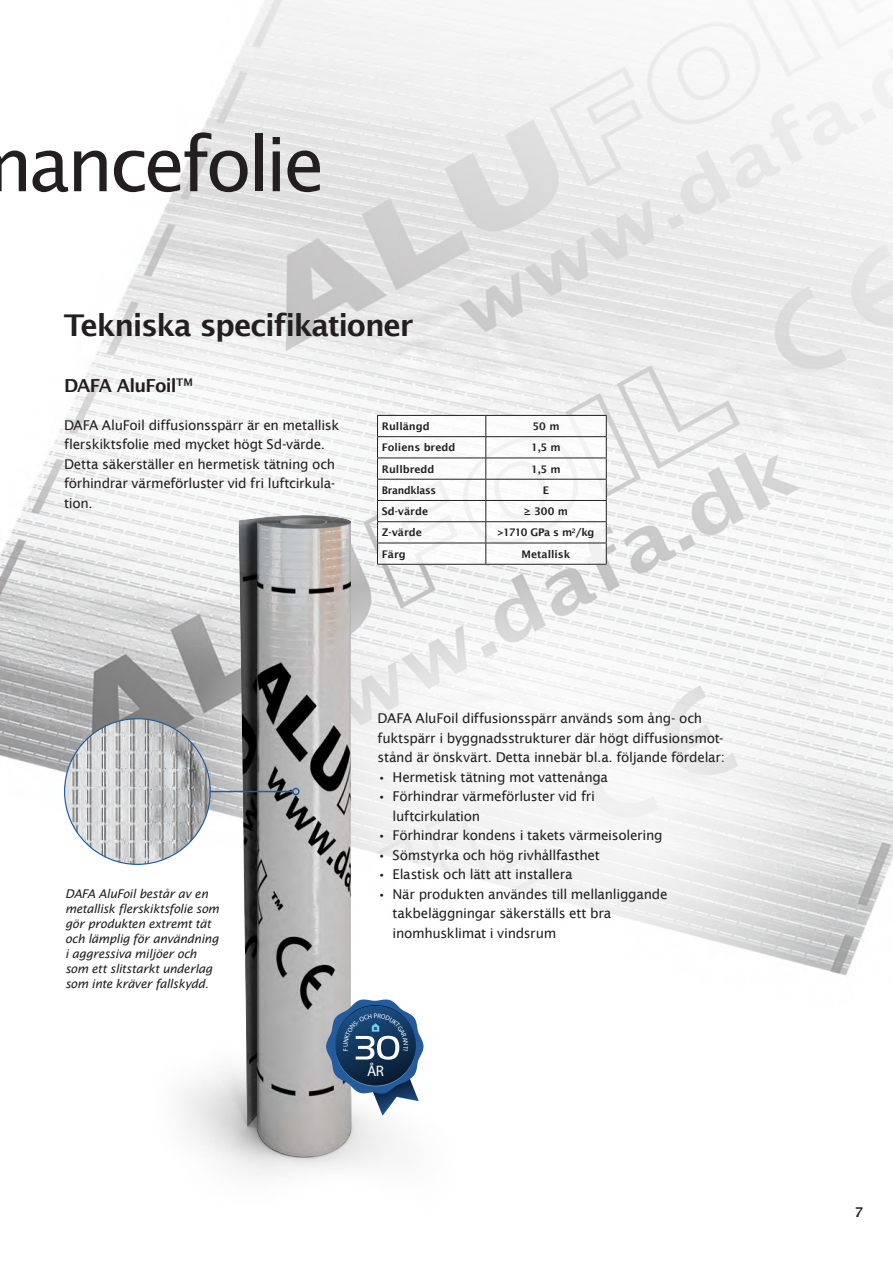
<style>
.page{position:relative;width:893px;height:1263px;background:#fff}
.page>*{position:absolute;margin:0;border:0;box-sizing:border-box;transform-origin:0 0}
.t1{font:75px "Lucida Sans";letter-spacing:-.05em;color:#231f20}
._1_Overskrift{font:600 30px "Lucida Sans";letter-spacing:-.045em;color:#231f20}
.t2{font:600 18px "Lucida Sans";letter-spacing:-.045em;color:#231f20}
.t3{font:15.15px "Myriad Pro";color:#fff}
.t4{font:13.5px/19.5px "Lucida Sans";letter-spacing:-.02em;color:#231f20}
.t5{font:600 13.5px "Lucida Sans";color:#231f20}
.t6{font:italic 12px/15px "Lucida Sans";letter-spacing:-.025em;color:#231f20}
._1_Overskrift-2{font:600 10.5px "Lucida Sans";color:#231f20}
._1_Overskrift-3{font:600 10.5px "Lucida Sans";letter-spacing:-.04em;color:#231f20}
._1_Overskrift-4{font:600 10.5px "Lucida Sans";letter-spacing:-.025em;color:#231f20;scale:.95 1}
.s1{font-weight:600}
</style>
<div class="page">
<img style="left:0;top:0;width:893px;height:878px">
<svg style="left:0;top:278px;width:452px;height:361px;fill:#f3f3f4"></svg>
<div style="left:378px;top:415px;width:229px;height:149px;background:#fff"></div>
<hr style="left:377px;top:415px;width:109px;height:1px;background:#231f20">
<hr style="left:486px;top:415px;width:121px;height:1px;background:#231f20">
<hr style="left:377px;top:436px;width:109px;height:1px;background:#231f20">
<hr style="left:486px;top:436px;width:121px;height:1px;background:#231f20">
<hr style="left:377px;top:458px;width:109px;height:1px;background:#231f20">
<hr style="left:486px;top:458px;width:121px;height:1px;background:#231f20">
<hr style="left:377px;top:479px;width:109px;height:1px;background:#231f20">
<hr style="left:486px;top:479px;width:121px;height:1px;background:#231f20">
<hr style="left:377px;top:500px;width:109px;height:1px;background:#231f20">
<hr style="left:486px;top:500px;width:121px;height:1px;background:#231f20">
<hr style="left:377px;top:521px;width:109px;height:1px;background:#231f20">
<hr style="left:486px;top:521px;width:121px;height:1px;background:#231f20">
<svg style="left:377px;top:416px;width:1px;height:86px"></svg>
<svg style="left:485px;top:416px;width:1px;height:127px"></svg>
<svg style="left:606px;top:416px;width:1px;height:127px"></svg>
<svg style="left:457px;top:543px;width:428px;height:433px;fill:#f5f5f5"></svg>
<img style="left:152px;top:502px;width:305px;height:673px">
<img style="left:238px;top:515px;width:113px;height:642px">
<hr style="left:122px;top:791px;width:171px;height:1px;background:#235b9d">
<div style="left:292px;top:788px;width:8px;height:7px;border:2px solid #235b9d;border-radius:50%"></div>
<img style="left:65px;top:719px;width:145px;height:145px;border-radius:73px">
<svg style="left:326px;top:999px;width:97px;height:117px"></svg>
<h1 class="t1" style="left:29px;top:122px;width:298px">ancefolie</h1>
<p class="_1_Overskrift" style="left:64px;top:308px;width:351px">Tekniska specifikationer</p>
<p class="t2" style="left:64px;top:376px;width:130px">DAFA AluFoil<sup>TM</sup></p>
<p class="t4" style="left:64px;top:415px;width:277px">DAFA AluFoil diffusionsspärr är en metallisk flerskiktsfolie med mycket högt Sd-värde.<br>Detta säkerställer en hermetisk tätning och förhindrar värmeförluster vid fri luftcirkula&shy;tion.</p>
<p class="_1_Overskrift-2" style="left:382px;top:420px;width:49px">Rullängd</p>
<p class="_1_Overskrift-2" style="left:533px;top:420px;width:28px">50 m</p>
<p class="_1_Overskrift-2" style="left:382px;top:442px;width:75px">Foliens bredd</p>
<p class="_1_Overskrift-2" style="left:531px;top:442px;width:31px">1,5 m</p>
<p class="_1_Overskrift-2" style="left:382px;top:463px;width:54px">Rullbredd</p>
<p class="_1_Overskrift-2" style="left:531px;top:463px;width:31px">1,5 m</p>
<p class="_1_Overskrift-4" style="left:382px;top:484px;width:59px">Brandklass</p>
<p class="_1_Overskrift-2" style="left:543px;top:484px;width:8px">E</p>
<p class="_1_Overskrift-2" style="left:382px;top:505px;width:48px">Sd-värde</p>
<p class="_1_Overskrift-2" style="left:524px;top:505px;width:45px">≥ 300 m</p>
<p class="_1_Overskrift-2" style="left:382px;top:527px;width:42px">Z-värde</p>
<p class="_1_Overskrift-3" style="left:498px;top:527px;width:98px">&gt;1710 GPa s m<sup>2</sup>/kg</p>
<p class="_1_Overskrift-2" style="left:382px;top:548px;width:25px">Färg</p>
<p class="_1_Overskrift-2" style="left:522px;top:548px;width:50px">Metallisk</p>
<p class="t6" style="left:65px;top:887px;width:155px">DAFA AluFoil består av en metallisk flerskiktsfolie som gör produkten extremt tät och lämplig för användning i aggressiva miljöer och som ett slitstarkt underlag som inte kräver fallskydd.</p>
<p class="t4" style="left:378px;top:709px;width:349px">DAFA AluFoil diffusionsspärr används som ång- och fuktspärr i byggnadsstrukturer där högt diffusionsmot&shy;stånd är önskvärt. Detta innebär bl.a. följande fördelar:</p>
<p class="t4" style="left:378px;top:767px;width:232px"><span class="s1">•</span> Hermetisk tätning mot vattenånga</p>
<p class="t4" style="left:393px;top:787px;width:204px;text-indent:-15px"><span class="s1">•</span> Förhindrar värmeförluster vid fri luftcirkulation</p>
<p class="t4" style="left:378px;top:826px;width:286px"><span class="s1">•</span> Förhindrar kondens i takets värmeisolering</p>
<p class="t4" style="left:378px;top:845px;width:224px"><span class="s1">•</span> Sömstyrka och hög rivhållfasthet</p>
<p class="t4" style="left:378px;top:865px;width:196px"><span class="s1">•</span> Elastisk och lätt att installera</p>
<p class="t4" style="left:393px;top:884px;width:276px;text-indent:-15px"><span class="s1">•</span> När produkten användes till mellanliggande takbeläggningar säkerställs ett bra inomhusklimat i vindsrum</p>
<p class="t3" style="left:367px;top:1062px;width:18px">ÅR</p>
<p class="t5" style="left:855px;top:1205px;width:10px">7</p>
</div>
